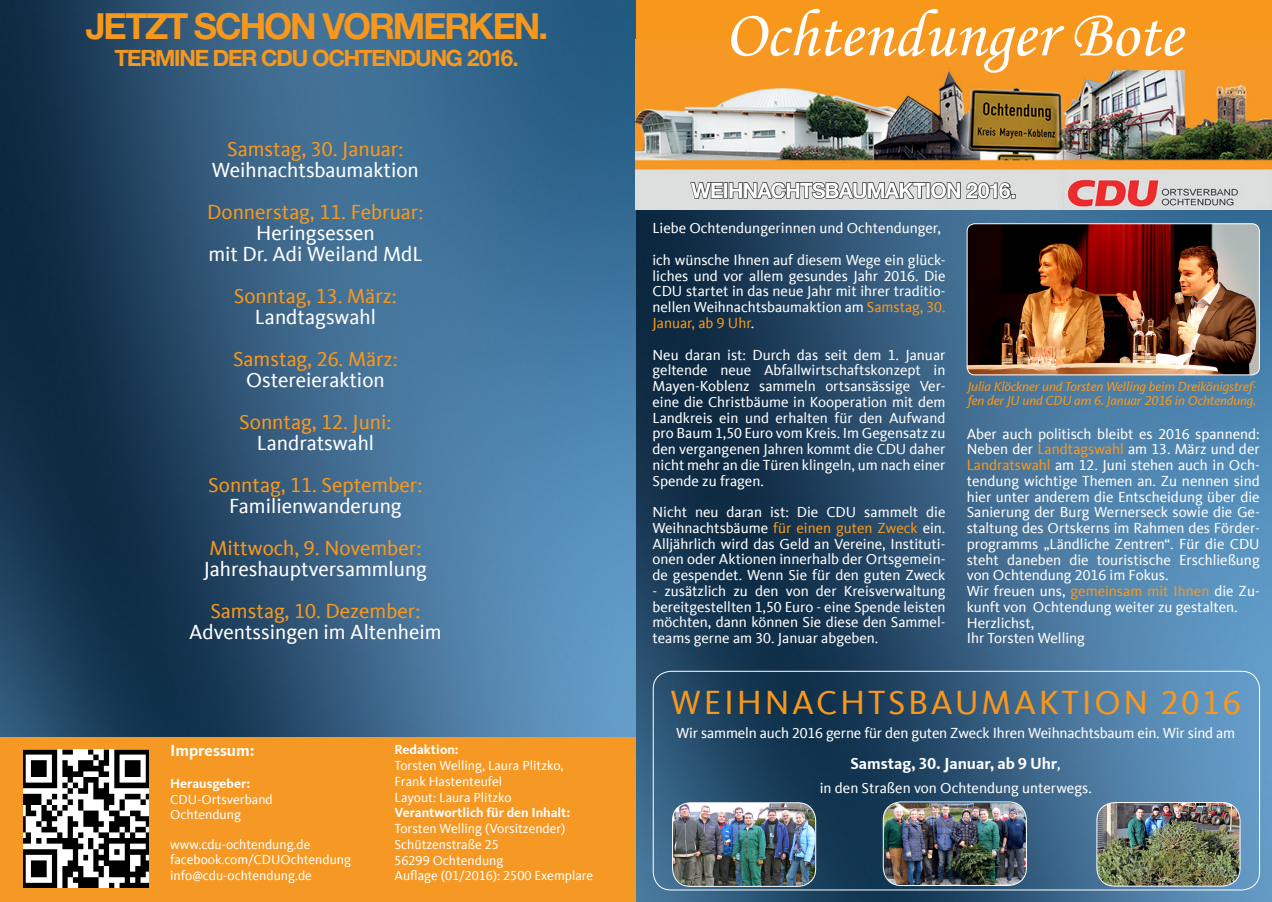
<style>
.page{position:relative;width:1272px;height:902px;background:#fff}
.page>*{position:absolute;margin:0;border:0;box-sizing:border-box;transform-origin:0 0}
.t1{font:67.5px "Monotype Corsiva";color:#fff}
.t2{font:700 36px "CDU Helvetica";letter-spacing:-.02em;color:#f7981d}
.t3{font:34.5px "CDU Kievit Tab";letter-spacing:.08em;color:#f7981d}
.t4{font:700 22.5px "CDU Helvetica";letter-spacing:-.02em;color:#f7981d}
.t5{font:21px/21px "CDU Kievit Tab";color:#fff;text-align:center}
.t6{font:21px "CDU Kievit Tab";color:#f7981d}
.t7{font:700 21px "CDU Helvetica";color:#fff}
.t8{font:700 16.5px "CDU Kievit Tab";color:#fff}
.t9{font:15px/15.8px "CDU Kievit Tab";color:#fff;text-align:justify}
.t10{font:13.5px/15.8px "CDU Kievit Tab";color:#fff}
.t11{font:italic 13.5px/13.5px "CDU Kievit Tab";letter-spacing:-.01em;color:#f7981d}
.t12{font:700 13.5px "CDU Kievit Tab";color:#fff}
.s1{color:#f7981d}
.s2{font-weight:400;font-style:italic}
</style>
<div class="page">
<img style="left:0;top:0;width:1271px;height:901px">
<div style="left:636px;top:0;width:635px;height:209px;background:#f7981d"></div>
<div style="left:0;top:737px;width:636px;height:164px;background:#f69824"></div>
<img style="left:24px;top:749px;width:125px;height:138px">
<img style="left:636px;top:67px;width:635px;height:142px">
<svg style="left:689px;top:177px;width:326px;height:27px;background:#acadac"></svg>
<img style="left:967px;top:224px;width:292px;height:151px">
<div style="left:966px;top:223px;width:293px;height:152px;border:1px solid #fff;border-radius:8px"></div>
<div style="left:653px;top:670px;width:606px;height:220px;border:1px solid #fff;border-radius:18px"></div>
<img style="left:672px;top:802px;width:143px;height:84px">
<div style="left:672px;top:802px;width:144px;height:84px;border:1px solid #fff;border-radius:18px"></div>
<img style="left:1096px;top:802px;width:143px;height:84px">
<div style="left:1096px;top:802px;width:144px;height:84px;border:1px solid #fff;border-radius:18px"></div>
<img style="left:883px;top:803px;width:143px;height:82px">
<div style="left:882px;top:801px;width:144px;height:84px;border:1px solid #fff;border-radius:18px"></div>
<h2 class="t2" style="left:86px;top:4px;width:134px">JETZTSCHON</h2>
<h2 class="t2" style="left:323px;top:4px;width:170px">VORMERKEN</h2>
<h2 class="t2" style="left:539px;top:4px;width:11px">.</h2>
<h3 class="t4" style="left:115px;top:44px;width:55px">TERMINE</h3>
<h3 class="t4" style="left:213px;top:44px;width:115px">DER CDU OCHTEN</h3>
<h3 class="t4" style="left:400px;top:44px;width:120px">DUNG 2016.</h3>
<h3 class="t6" style="left:227px;top:137px;width:178px">Samstag, 30. Januar:</h3>
<h3 class="t5" style="left:212px;top:160px;width:208px">Weihnachtsbaumaktion</h3>
<h3 class="t6" style="left:207px;top:200px;width:218px">Donnerstag, 11. Februar:</h3>
<h3 class="t5" style="left:208px;top:223px;width:215px">Heringsessen<br>mit Dr. Adi Weiland MdL</h3>
<h3 class="t6" style="left:234px;top:284px;width:164px">Sonntag, 13. März:</h3>
<h3 class="t5" style="left:255px;top:307px;width:122px">Landtagswahl</h3>
<h3 class="t6" style="left:233px;top:347px;width:166px">Samstag, 26. März:</h3>
<h3 class="t5" style="left:246px;top:370px;width:140px">Ostereieraktion</h3>
<h3 class="t6" style="left:239px;top:410px;width:154px">Sonntag, 12. Juni:</h3>
<h3 class="t5" style="left:257px;top:433px;width:119px">Landratswahl</h3>
<h3 class="t6" style="left:208px;top:473px;width:216px">Sonntag, 11. September:</h3>
<h3 class="t5" style="left:229px;top:496px;width:174px">Familienwanderung</h3>
<h3 class="t6" style="left:209px;top:536px;width:213px">Mittwoch, 9. November:</h3>
<h3 class="t5" style="left:204px;top:559px;width:225px">Jahreshauptversammlung</h3>
<h3 class="t6" style="left:210px;top:599px;width:211px">Samstag, 10. Dezember:</h3>
<h3 class="t5" style="left:189px;top:622px;width:254px">Adventssingen im Altenheim</h3>
<p class="t8" style="left:170px;top:741px;width:86px">Impressum:</p>
<p class="t12" style="left:170px;top:775px;width:82px">Herausgeber:</p>
<p class="t10" style="left:170px;top:791px;width:104px">CDU-Ortsverband<br>Ochtendung</p>
<p class="t10" style="left:170px;top:836px;width:182px">www.cdu-ochtendung.de facebook.com/CDUOchtendung info@cdu-ochtendung.de</p>
<p class="t12" style="left:394px;top:741px;width:66px">Redaktion:</p>
<p class="t10" style="left:394px;top:757px;width:171px">Torsten Welling, Laura Plitzko,<br>Frank Hastenteufel<br>Layout: Laura Plitzko</p>
<p class="t12" style="left:394px;top:804px;width:177px">Verantwortlich für den Inhalt:</p>
<p class="t10" style="left:394px;top:820px;width:200px">Torsten Welling (Vorsitzender)<br>Schützenstraße 25<br>56299 Ochtendung<br>Auflage (01/2016): 2500 Exemplare</p>
<h1 class="t1" style="left:724px;top:-6px;width:459px">Ochtendunger Bote</h1>
<h3 class="t7" style="left:691px;top:177px;width:326px">WEIHNACHTSBAUMAKTION 2016.</h3>
<p class="t9" style="left:652px;top:213px;width:294px;line-height:31.5px">Liebe Ochtendungerinnen und Ochtendunger, ich wünsche Ihnen auf diesem Wege ein glück-</p>
<p class="t9" style="left:652px;top:268px;width:294px">liches und vor allem gesundes Jahr 2016. Die CDU startet in das neue Jahr mit ihrer traditio&shy;nellen Weihnachtsbaumaktion am <span class="s1">Samstag, 30.<br>Januar, ab 9 Uhr</span>.</p>
<p class="t9" style="left:652px;top:347px;width:294px">Neu daran ist: Durch das seit dem 1. Januar geltende neue Abfallwirtschaftskonzept in Mayen-Koblenz sammeln ortsansässige Ver&shy;eine die Christbäume in Kooperation mit dem Landkreis ein und erhalten für den Aufwand pro Baum 1,50 Euro vom Kreis. Im Gegensatz zu den vergangenen Jahren kommt die CDU daher nicht mehr an die Türen klingeln, um nach einer Spende zu fragen.</p>
<p class="t9" style="left:652px;top:504px;width:294px">Nicht neu daran ist: Die CDU sammelt die Weihnachtsbäume <span class="s1">für einen guten Zweck</span> ein.<br>Alljährlich wird das Geld an Vereine, Instituti&shy;onen oder Aktionen innerhalb der Ortsgemein&shy;de gespendet. Wenn Sie für den guten Zweck</p>
<p class="t9" style="left:652px;top:583px;width:294px">- zusätzlich zu den von der Kreisverwaltung bereitgestellten 1,50 Euro - eine Spende leisten möchten, dann können Sie diese den Sammel&shy;teams gerne am 30. Januar abgeben.</p>
<p class="t11" style="left:967px;top:380px;width:290px">Julia Klöckner und Torsten Welling beim Dreikönigstref&shy;fen der JU und CDU am 6. Januar 2016 in Ochtendung.</p>
<p class="t9" style="left:966px;top:426px;width:294px;text-align:left">Aber auch politisch bleibt es 2016 spannend:<br>Neben der <span class="s1">Landtagswahl</span> am 13. März und der <span class="s1">Landratswahl</span> am 12. Juni stehen auch in Och&shy;tendung wichtige Themen an. Zu nennen sind hier unter anderem die Entscheidung über die Sanierung der Burg Wernerseck sowie die Ge&shy;staltung des Ortskerns im Rahmen des Förder&shy;programms „Ländliche Zentren“. Für die CDU steht daneben die touristische Erschließung von Ochtendung 2016 im Fokus.<br>Wir freuen uns, <span class="s1">gemeinsam mit Ihnen</span> die Zu&shy;kunft von Ochtendung weiter zu gestalten.<br>Herzlichst,<br>Ihr Torsten Welling</p>
<h3 class="t3" style="left:670px;top:682px;width:572px">WEIHNACHTSBAUMAKTION 2016</h3>
<p class="t9" style="left:676px;top:724px;width:560px">Wir sammeln auch 2016 gerne für den guten Zweck Ihren Weihnachtsbaum ein. Wir sind am</p>
<p class="t8" style="left:850px;top:753px;width:212px">Samstag, 30. Januar, ab 9 Uhr<span class="s2">,</span></p>
<p class="t9" style="left:819px;top:780px;width:273px">in den Straßen von Ochtendung unterwegs.</p>
</div>
